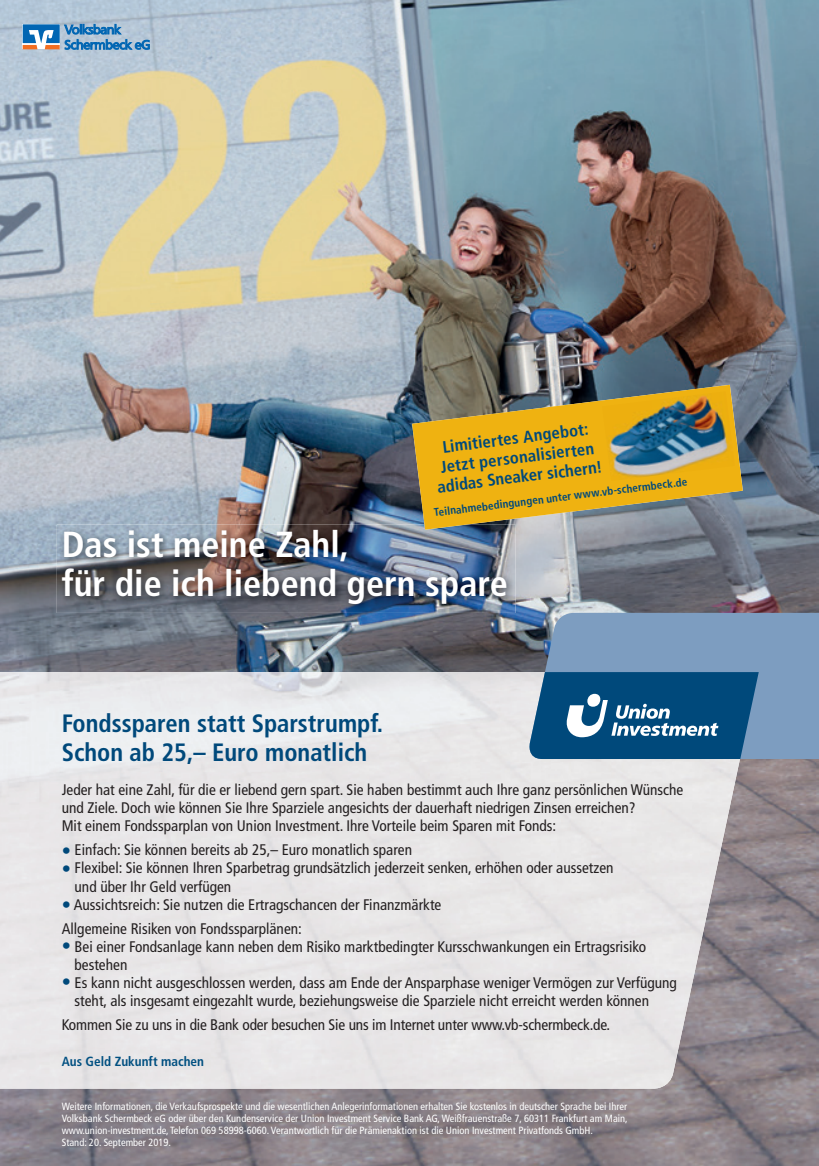
<style>
.page{position:relative;width:819px;height:1166px;background:#fff}
.page>*{position:absolute;margin:0;border:0;box-sizing:border-box;transform-origin:0 0}
.t1{font:700 condensed 36.23px/39px "Frutiger LT Std";color:#fff}
.t2{font:700 condensed 25.03px/29.2px "Frutiger LT Std";color:#00497b}
.t3{font:700 condensed 16.8px/19.6px "Frutiger LT Std";color:#00497b;text-align:center}
.t4{font:condensed 15.4px/18.2px "Frutiger LT Std";color:#231f20}
.t5{font:700 condensed 13.3px "Frutiger LT Std";color:#015081}
.t6{font:700 condensed 11.2px "Frutiger LT Std";color:#00497b}
.t7{font:condensed 10.5px/11.9px "Frutiger LT Std";color:#fff}
.s1{font-size:18.38px;color:#00497b}
</style>
<div class="page">
<img style="left:0;top:0;width:819px;height:1166px">
<img style="left:0;top:672px;width:700px;height:298px">
<img style="left:699px;top:759px;width:59px;height:189px">
<div style="left:0;top:969px;width:695px;height:119px;background:#e8e6e7"></div>
<svg style="left:526px;top:613px;width:293px;height:146px;background:#7b9abb"></svg>
<svg style="left:529px;top:672px;width:229px;height:87px;background:#24628d"></svg>
<img style="left:57px;top:525px;width:458px;height:88px">
<svg style="left:23px;top:24px;width:126px;height:25px;background:#73a0c4"></svg>
<svg style="left:412px;top:385px;width:330px;height:145px;background:#c09d3a"></svg>
<img style="left:602px;top:391px;width:132px;height:90px">
<p class="t3" style="left:431px;top:438px;width:167px;rotate:-7deg">Limitiertes Angebot:<br>Jetzt personalisierten adidas Sneaker sichern!</p>
<p class="t6" style="left:433px;top:506px;width:257px;rotate:-7deg">Teilnahmebedingungen unter www.vb-schermbeck.de</p>
<h1 class="t1" style="left:62px;top:525px;width:448px">Das ist meine Zahl,<br>für die ich liebend gern spare</h1>
<h2 class="t2" style="left:62px;top:709px;width:323px">Fondssparen statt Sparstrumpf.<br>Schon ab 25,– Euro monatlich</h2>
<p class="t4" style="left:62px;top:780px;width:623px">Jeder hat eine Zahl, für die er liebend gern spart. Sie haben bestimmt auch Ihre ganz persönlichen Wünsche und Ziele. Doch wie können Sie Ihre Sparziele angesichts der dauerhaft niedrigen Zinsen erreichen?<br>Mit einem Fondssparplan von Union Investment. Ihre Vorteile beim Sparen mit Fonds:</p>
<p class="t4" style="left:62px;top:841px;width:352px"><span class="s1">•</span> Einfach: Sie können bereits ab 25,– Euro monatlich sparen</p>
<p class="t4" style="left:75px;top:859px;width:540px;text-indent:-13px"><span class="s1">•</span> Flexibel: Sie können Ihren Sparbetrag grundsätzlich jederzeit senken, erhöhen oder aussetzen und über Ihr Geld verfügen</p>
<p class="t4" style="left:62px;top:892px;width:381px;line-height:24px"><span class="s1">•</span> Aussichtsreich: Sie nutzen die Ertragschancen der Finanzmärkte<br>Allgemeine Risiken von Fondssparplänen:</p>
<p class="t4" style="left:75px;top:937px;width:573px;text-indent:-13px"><span class="s1">•</span> Bei einer Fondsanlage kann neben dem Risiko marktbedingter Kursschwankungen ein Ertragsrisiko bestehen</p>
<p class="t4" style="left:75px;top:973px;width:604px;text-indent:-13px"><span class="s1">•</span> Es kann nicht ausgeschlossen werden, dass am Ende der Ansparphase weniger Vermögen zur Verfügung steht, als insgesamt eingezahlt wurde, beziehungsweise die Sparziele nicht erreicht werden können</p>
<p class="t4" style="left:62px;top:1016px;width:550px">Kommen Sie zu uns in die Bank oder besuchen Sie uns im Internet unter www.vb-schermbeck.de.</p>
<p class="t5" style="left:62px;top:1053px;width:144px">Aus Geld Zukunft machen</p>
<p class="t7" style="left:62px;top:1101px;width:567px">Weitere Informationen, die Verkaufsprospekte und die wesentlichen Anlegerinformationen erhalten Sie kostenlos in deutscher Sprache bei Ihrer Volksbank Schermbeck eG oder über den Kundenservice der Union Investment Service Bank AG, Weißfrauenstraße 7, 60311 Frankfurt am Main, www.union-investment.de, Telefon 069 58998-6060. Verantwortlich für die Prämienaktion ist die Union Investment Privatfonds GmbH.<br>Stand: 20. September 2019.</p>
</div>
